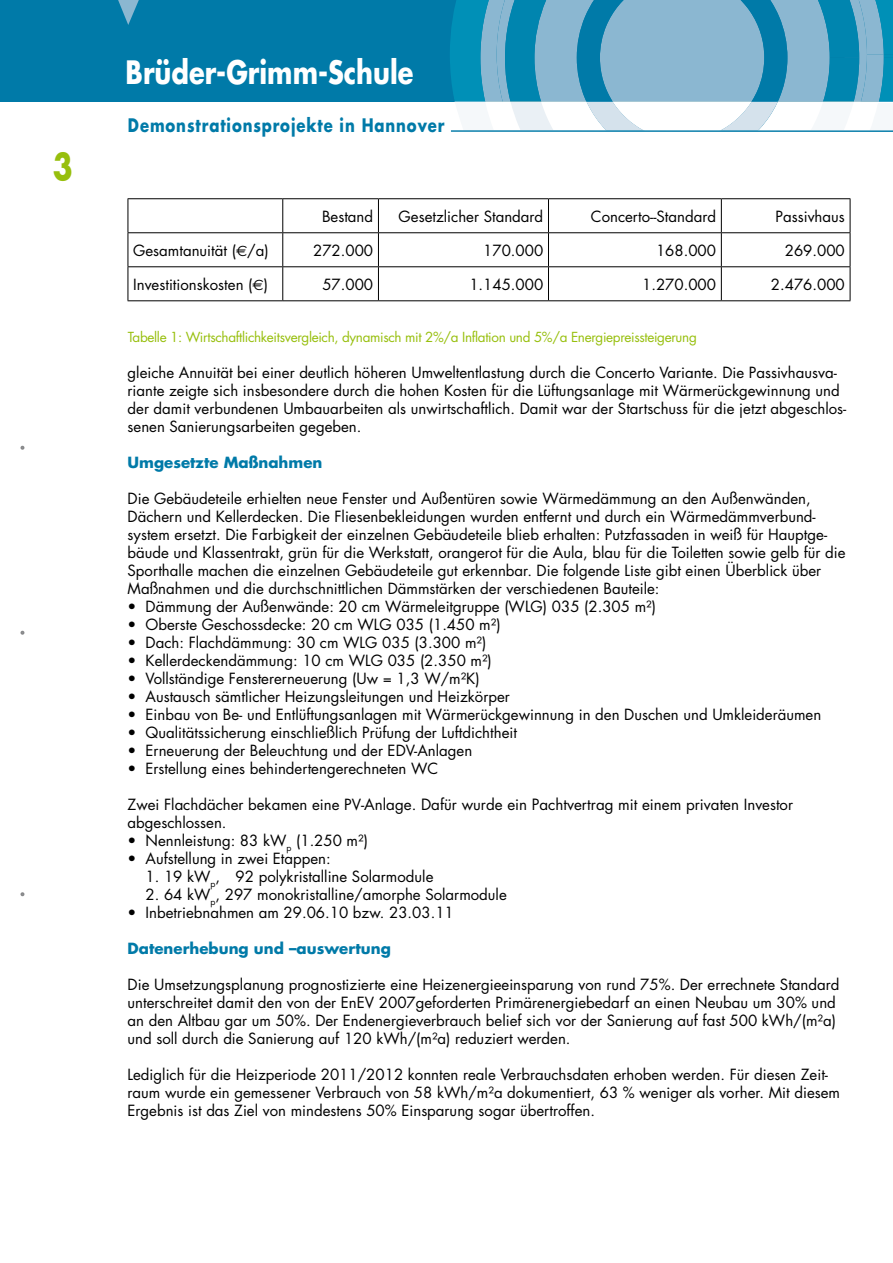
<style>
.page{position:relative;width:893px;height:1263px;background:#fff}
.page>*{position:absolute;margin:0;border:0;box-sizing:border-box;transform-origin:0 0}
.t1{font:700 35.85px "Futura";color:#97bf0d;scale:.82 1}
.t2{font:700 31.35px "Futura";color:#fff;scale:.82 1}
.t3{font:700 18.15px "Futura";letter-spacing:.06em;color:#007aa8;scale:.82 1}
.t4{font:15.15px "Futura";color:#000}
.t5{font:15px/18px "Futura";color:#000}
.t6{font:700 15px "Futura";color:#007aa8}
.t7{font:13.5px "Futura";letter-spacing:-.025em;color:#97bf0d}
.s1{font-family:"Euro Sans"}
.s2{font-size:15px}
</style>
<div class="page">
<svg style="left:21px;top:446px;width:3px;height:4px"></svg>
<svg style="left:21px;top:631px;width:3px;height:4px"></svg>
<svg style="left:21px;top:892px;width:3px;height:4px"></svg>
<div style="left:0;top:0;width:893px;height:102px;background:#007aa8"></div>
<svg style="left:450px;top:0;width:443px;height:130px"></svg>
<hr style="left:451px;top:130px;width:442px;height:2px;background:#007aa8">
<svg style="left:118px;top:0;width:21px;height:25px"></svg>
<hr style="left:282px;top:199px;width:1px;height:33px;background:#000">
<hr style="left:378px;top:199px;width:1px;height:33px;background:#000">
<hr style="left:548px;top:199px;width:1px;height:33px;background:#000">
<hr style="left:721px;top:199px;width:1px;height:33px;background:#000">
<hr style="left:850px;top:199px;width:1px;height:33px;background:#000">
<hr style="left:282px;top:233px;width:1px;height:33px;background:#000">
<hr style="left:378px;top:233px;width:1px;height:33px;background:#000">
<hr style="left:548px;top:233px;width:1px;height:33px;background:#000">
<hr style="left:721px;top:233px;width:1px;height:33px;background:#000">
<hr style="left:850px;top:233px;width:1px;height:33px;background:#000">
<hr style="left:282px;top:267px;width:1px;height:33px;background:#000">
<hr style="left:378px;top:267px;width:1px;height:33px;background:#000">
<hr style="left:548px;top:267px;width:1px;height:33px;background:#000">
<hr style="left:721px;top:267px;width:1px;height:33px;background:#000">
<hr style="left:850px;top:267px;width:1px;height:33px;background:#000">
<hr style="left:128px;top:198px;width:155px;height:1px;background:#000">
<hr style="left:128px;top:199px;width:1px;height:33px;background:#000">
<hr style="left:283px;top:198px;width:95px;height:1px;background:#000">
<hr style="left:378px;top:198px;width:170px;height:1px;background:#000">
<hr style="left:548px;top:198px;width:173px;height:1px;background:#000">
<hr style="left:721px;top:198px;width:129px;height:1px;background:#000">
<hr style="left:128px;top:232px;width:155px;height:1px;background:#000">
<hr style="left:128px;top:233px;width:1px;height:33px;background:#000">
<hr style="left:283px;top:232px;width:95px;height:1px;background:#000">
<hr style="left:378px;top:232px;width:170px;height:1px;background:#000">
<hr style="left:548px;top:232px;width:173px;height:1px;background:#000">
<hr style="left:721px;top:232px;width:129px;height:1px;background:#000">
<hr style="left:128px;top:266px;width:155px;height:1px;background:#000">
<hr style="left:128px;top:267px;width:1px;height:33px;background:#000">
<hr style="left:283px;top:266px;width:95px;height:1px;background:#000">
<hr style="left:378px;top:266px;width:170px;height:1px;background:#000">
<hr style="left:548px;top:266px;width:173px;height:1px;background:#000">
<hr style="left:721px;top:266px;width:129px;height:1px;background:#000">
<hr style="left:128px;top:300px;width:155px;height:1px;background:#000">
<hr style="left:283px;top:300px;width:95px;height:1px;background:#000">
<hr style="left:378px;top:300px;width:170px;height:1px;background:#000">
<hr style="left:548px;top:300px;width:173px;height:1px;background:#000">
<hr style="left:721px;top:300px;width:129px;height:1px;background:#000">
<h1 class="t1" style="left:53px;top:143px;width:26px">3</h1>
<h2 class="t2" style="left:126px;top:52px;width:353px">Brüder-Grimm-Schule</h2>
<p class="t3" style="left:128px;top:113px;width:387px">Demonstrationsprojekte in Hannover</p>
<p class="t5" style="left:322px;top:207px;width:53px">Bestand</p>
<p class="t5" style="left:399px;top:207px;width:146px">Gesetzlicher Standard</p>
<p class="t5" style="left:591px;top:207px;width:127px">Concerto--Standard</p>
<p class="t5" style="left:775px;top:207px;width:71px">Passivhaus</p>
<p class="t5" style="left:133px;top:241px;width:137px">Gesamtanuität (<span class="s1">€</span>/a)</p>
<p class="t5" style="left:313px;top:241px;width:62px">272.000</p>
<p class="t5" style="left:483px;top:241px;width:62px">170.000</p>
<p class="t5" style="left:656px;top:241px;width:62px">168.000</p>
<p class="t5" style="left:785px;top:241px;width:62px">269.000</p>
<p class="t5" style="left:133px;top:275px;width:136px">Investitionskosten (<span class="s1">€</span>)</p>
<p class="t5" style="left:322px;top:275px;width:52px">57.000</p>
<p class="t5" style="left:469px;top:275px;width:75px">1.145.000</p>
<p class="t5" style="left:642px;top:275px;width:75px">1.270.000</p>
<p class="t5" style="left:771px;top:275px;width:75px">2.476.000</p>
<p class="t7" style="left:128px;top:328px;width:570px">Tabelle 1: Wirtschaftlichkeitsvergleich, dynamisch mit 2%/a Inflation und 5%/a Energiepreissteigerung</p>
<p class="t5" style="left:128px;top:364px;width:720px">gleiche Annuität bei einer deutlich höheren Umweltentlastung durch die Concerto Variante. Die Passivhausva&shy;riante zeigte sich insbesondere durch die hohen Kosten für die Lüftungsanlage mit Wärmerückgewinnung und der damit verbundenen Umbauarbeiten als unwirtschaftlich. Damit war der Startschuss für die jetzt abgeschlos&shy;senen Sanierungsarbeiten gegeben.</p>
<p class="t6" style="left:128px;top:452px;width:196px">Umgesetzte Maßnahmen</p>
<p class="t5" style="left:128px;top:490px;width:720px">Die Gebäudeteile erhielten neue Fenster und Außentüren sowie Wärmedämmung an den Außenwänden, Dächern und Kellerdecken. Die Fliesenbekleidungen wurden entfernt und durch ein Wärmedämmverbund&shy;system ersetzt. Die Farbigkeit der einzelnen Gebäudeteile blieb erhalten: Putzfassaden in weiß für Hauptge&shy;bäude und Klassentrakt, grün für die Werkstatt, orangerot für die Aula, blau für die Toiletten sowie gelb für die Sporthalle machen die einzelnen Gebäudeteile gut erkennbar. Die folgende Liste gibt einen Überblick über Maßnahmen und die durchschnittlichen Dämmstärken der verschiedenen Bauteile:</p>
<p class="t5" style="left:128px;top:598px;width:530px">• Dämmung der Außenwände: 20 cm Wärmeleitgruppe (WLG) 035 (2.305 m²)</p>
<p class="t5" style="left:128px;top:616px;width:375px">• Oberste Geschossdecke: 20 cm WLG 035 (1.450 m²)</p>
<p class="t5" style="left:128px;top:634px;width:360px">• Dach: Flachdämmung: 30 cm WLG 035 (3.300 m²)</p>
<p class="t5" style="left:128px;top:652px;width:366px">• Kellerdeckendämmung: 10 cm WLG 035 (2.350 m²)</p>
<p class="t5" style="left:128px;top:670px;width:354px">• Vollständige Fenstererneuerung (Uw = 1,3 W/m²K)</p>
<p class="t5" style="left:128px;top:688px;width:384px">• Austausch sämtlicher Heizungsleitungen und Heizkörper</p>
<p class="t5" style="left:128px;top:706px;width:695px">• Einbau von Be- und Entlüftungsanlagen mit Wärmerückgewinnung in den Duschen und Umkleideräumen</p>
<p class="t5" style="left:128px;top:724px;width:391px">• Qualitätssicherung einschließlich Prüfung der Luftdichtheit</p>
<p class="t5" style="left:128px;top:742px;width:346px">• Erneuerung der Beleuchtung und der EDV-Anlagen</p>
<p class="t5" style="left:128px;top:760px;width:312px">• Erstellung eines behindertengerechneten WC</p>
<p class="t4" style="left:128px;top:795px;width:667px"><span class="s2">Zwei Flachdächer bekamen eine PV</span>-Anlage. Dafür wurde ein Pachtvertrag mit einem privaten <span class="s2">Investor</span></p>
<p class="t5" style="left:128px;top:814px;width:100px">abgeschlossen.</p>
<p class="t5" style="left:128px;top:832px;width:242px">• Nennleistung: 83 kW<sub>p</sub> (1.250 m²)</p>
<p class="t5" style="left:128px;top:850px;width:205px">• Aufstellung in zwei Etappen:</p>
<p class="t5" style="left:146px;top:868px;width:289px">1. 19 kW<sub>p</sub>, 92 polykristalline Solarmodule</p>
<p class="t5" style="left:146px;top:886px;width:363px">2. 64 kW<sub>p</sub>, 297 monokristalline/amorphe Solarmodule</p>
<p class="t5" style="left:128px;top:904px;width:328px">• Inbetriebnahmen am 29.06.10 bzw. 23.03.11</p>
<p class="t6" style="left:128px;top:938px;width:265px">Datenerhebung und –auswertung</p>
<p class="t5" style="left:128px;top:976px;width:713px">Die Umsetzungsplanung prognostizierte eine Heizenergieeinsparung von rund 75%. Der errechnete Standard unterschreitet damit den von der EnEV 2007geforderten Primärenergiebedarf an einen Neubau um 30% und an den Altbau gar um 50%. Der Endenergieverbrauch belief sich vor der Sanierung auf fast 500 kWh/(m²a) und soll durch die Sanierung auf 120 kWh/(m²a) reduziert werden.</p>
<p class="t5" style="left:128px;top:1066px;width:714px">Lediglich für die Heizperiode 2011/2012 konnten reale Verbrauchsdaten erhoben werden. Für diesen Zeit&shy;raum wurde ein gemessener Verbrauch von 58 kWh/m²a dokumentiert, 63 % weniger als vorher. Mit diesem<br>Ergebnis ist das Ziel von mindestens 50% Einsparung sogar übertroffen.</p>
</div>
